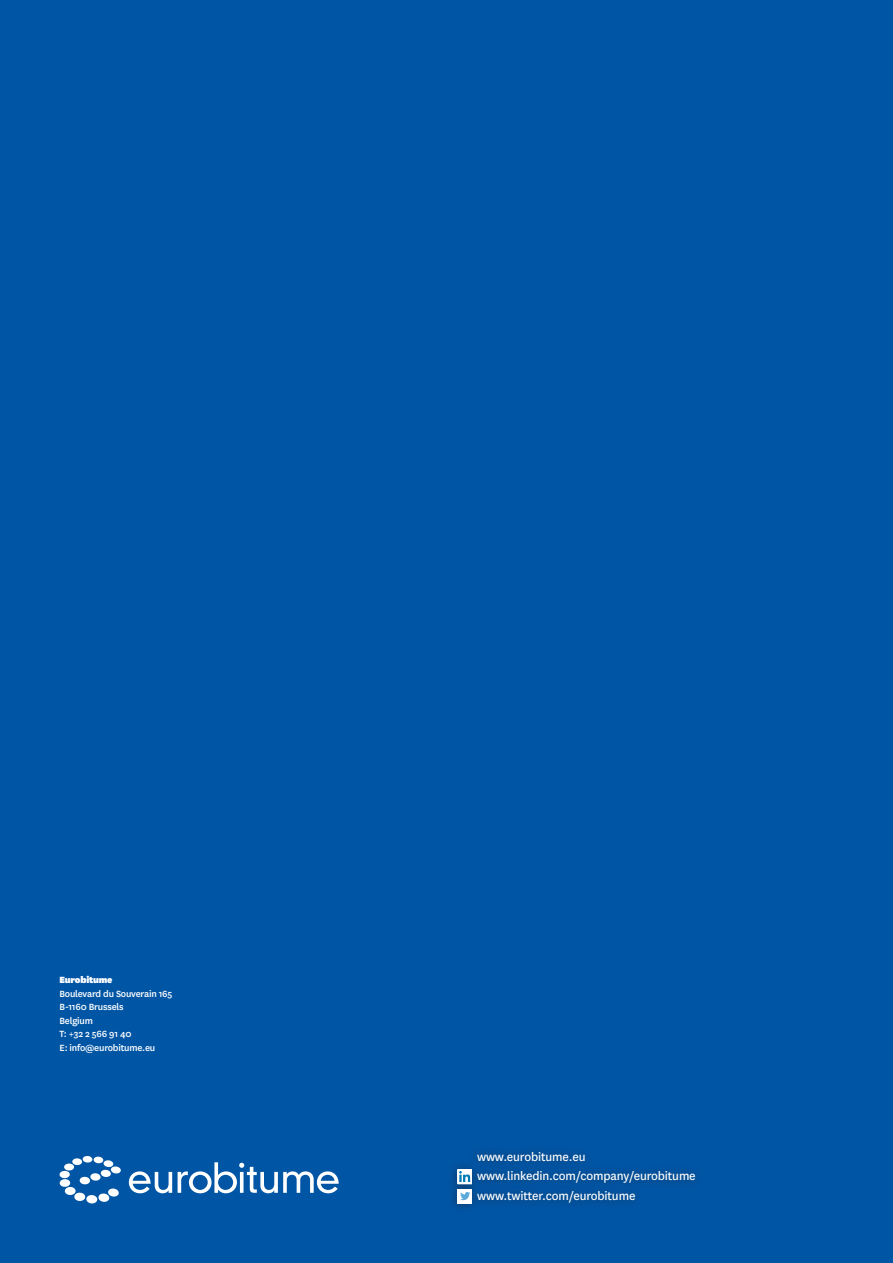
<style>
.page{position:relative;width:893px;height:1263px;background:#0155a5}
.page>*{position:absolute;margin:0;border:0;box-sizing:border-box;transform-origin:0 0}
.t1{font:13.5px "National";letter-spacing:-.01em;color:#fff}
.t2{font:500 10.5px "National";letter-spacing:-.02em;color:#fff}
.t3{font:900 10.5px "National";letter-spacing:-.02em;color:#fff}
</style>
<div class="page">
<div style="left:448px;top:1143px;width:256px;height:70px;background:#0253a0"></div>
<div style="left:457px;top:1169px;width:15px;height:15px;background:#fff"></div>
<svg style="left:459px;top:1171px;width:11px;height:11px"></svg>
<div style="left:457px;top:1189px;width:15px;height:14px;background:#fff"></div>
<svg style="left:460px;top:1192px;width:10px;height:8px"></svg>
<svg style="left:129px;top:1171px;width:43px;height:22px"></svg>
<svg style="left:178px;top:1162px;width:161px;height:31px"></svg>
<svg style="left:60px;top:1156px;width:61px;height:47px"></svg>
<p class="t3" style="left:60px;top:973px;width:54px">Eurobitume</p>
<p class="t2" style="left:60px;top:986px;width:114px">Boulevard du Souverain 165</p>
<p class="t2" style="left:60px;top:1000px;width:66px">B-1160 Brussels</p>
<p class="t2" style="left:60px;top:1013px;width:35px">Belgium</p>
<p class="t2" style="left:60px;top:1027px;width:73px">T: +32 2 566 91 40</p>
<p class="t2" style="left:60px;top:1040px;width:97px">E: info@eurobitume.eu</p>
<p class="t1" style="left:477px;top:1148px;width:110px">www.eurobitume.eu</p>
<p class="t1" style="left:477px;top:1167px;width:220px">www.linkedin.com/company/eurobitume</p>
<p class="t1" style="left:477px;top:1187px;width:160px">www.twitter.com/eurobitume</p>
</div>
